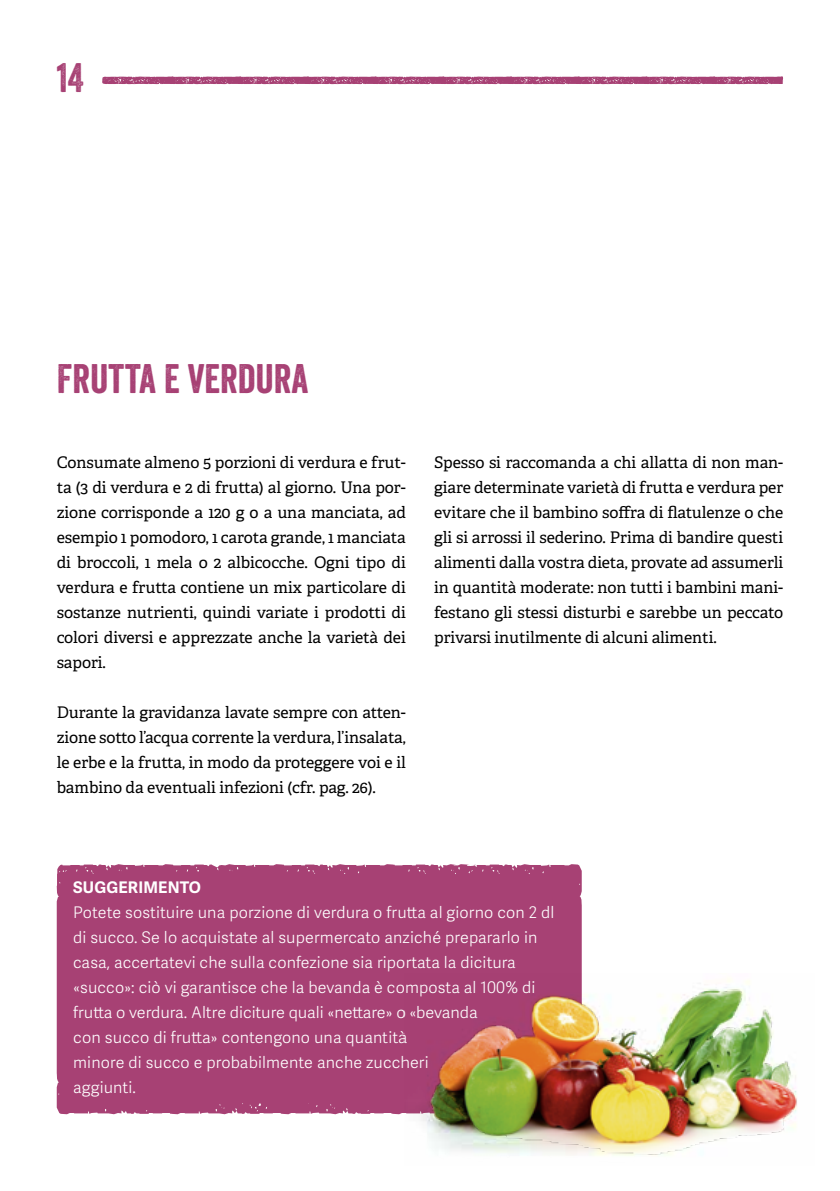
<style>
.page{position:relative;width:840px;height:1191px;background:#fff}
.page>*{position:absolute;margin:0;border:0;box-sizing:border-box;transform-origin:0 0}
.t1{font:40px "Veneer";color:#a74174}
.t2{font:16px/25px "Adelle Basic";letter-spacing:-.005em;color:#000;text-align:justify}
.t3{font:300 16px/25px "Adelle Sans";letter-spacing:.01em;color:#fff}
.t4{font:700 16px "Adelle Sans";letter-spacing:.01em;color:#fff}
</style>
<div class="page">
<svg style="left:102px;top:77px;width:680px;height:7px;background:#ab4b7b"></svg>
<div style="left:57px;top:864px;width:524px;height:250px;background:#a74174"></div>
<img style="left:404px;top:973px;width:393px;height:183px">
<h1 class="t1" style="left:57px;top:53px;width:28px">14</h1>
<h1 class="t1" style="left:57px;top:354px;width:253px">FRUTTA E VERDURA</h1>
<p class="t2" style="left:57px;top:449px;width:350px">Consumate almeno 5 porzioni di verdura e frut&shy;ta (3 di verdura e 2 di frutta) al giorno. Una por&shy;zione corrisponde a 120 g o a una manciata, ad esempio 1 pomodoro, 1 carota grande, 1 manciata di broccoli, 1 mela o 2 albicocche. Ogni tipo di verdura e frutta contiene un mix particolare di sostanze nutrienti, quindi variate i prodotti di colori diversi e apprezzate anche la varietà dei sapori.</p>
<p class="t2" style="left:57px;top:699px;width:350px">Durante la gravidanza lavate sempre con atten&shy;zione sotto l’acqua corrente la verdura, l’insalata, le erbe e la frutta, in modo da proteggere voi e il bambino da eventuali infezioni (cfr. pag. 26).</p>
<p class="t2" style="left:434px;top:449px;width:350px">Spesso si raccomanda a chi allatta di non man&shy;giare determinate varietà di frutta e verdura per evitare che il bambino soffra di flatulenze o che gli si arrossi il sederino. Prima di bandire questi alimenti dalla vostra dieta, provate ad assumerli in quantità moderate: non tutti i bambini mani&shy;festano gli stessi disturbi e sarebbe un peccato privarsi inutilmente di alcuni alimenti.</p>
<p class="t4" style="left:73px;top:875px;width:129px">SUGGERIMENTO</p>
<p class="t3" style="left:73px;top:899px;width:482px">Potete sostituire una porzione di verdura o frutta al giorno con 2 dl di succo. Se lo acquistate al supermercato anziché prepararlo in casa, accertatevi che sulla confezione sia riportata la dicitura «succo»: ciò vi garantisce che la bevanda è composta al 100% di frutta o verdura. Altre diciture quali «nettare» o «bevanda<br>con succo di frutta» contengono una quantità<br>minore di succo e probabilmente anche zuccheri<br>aggiunti.</p>
</div>
